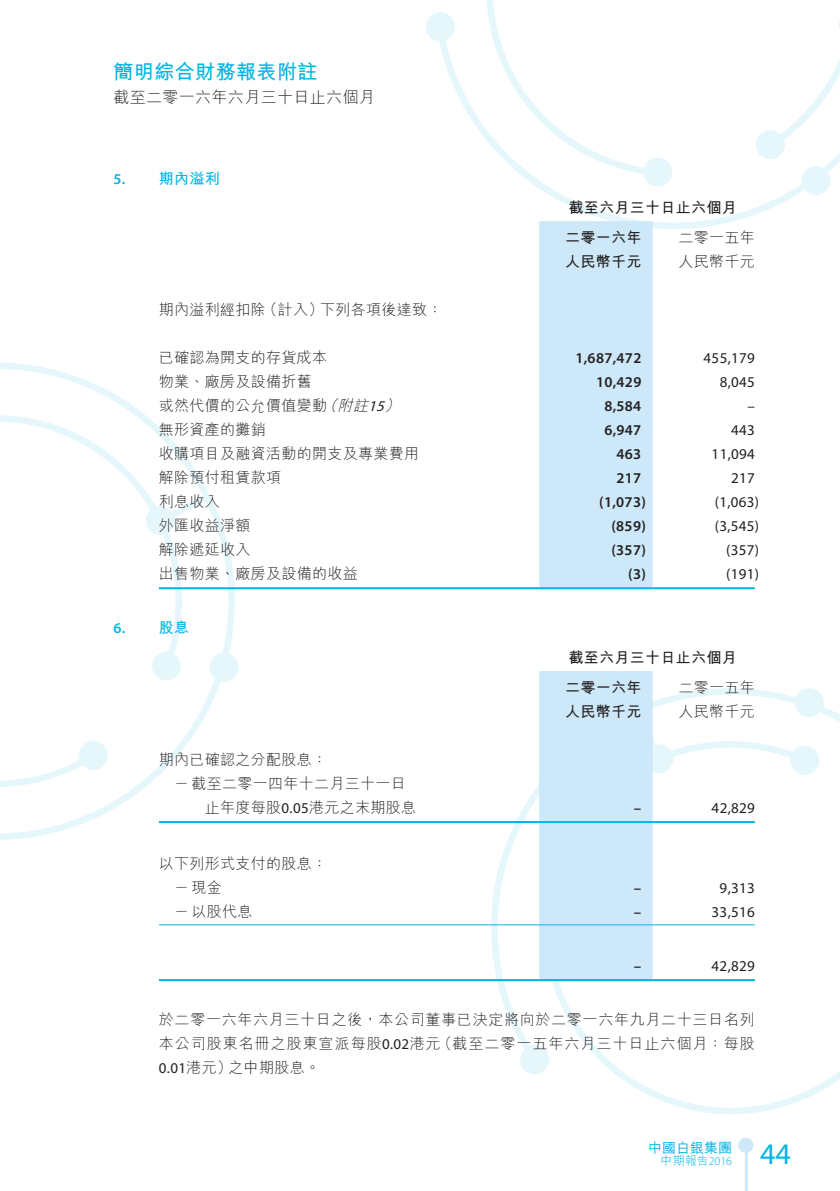
<style>
.page{position:relative;width:840px;height:1191px;background:#fff}
.page>*{position:absolute;margin:0;border:0;box-sizing:border-box;transform-origin:0 0}
.t1{font:30px "Myriad Pro";color:#00b5e6}
.t2{font:700 20px "M Hei HK";letter-spacing:.02em;color:#00b5e6}
.t3{font:300 16px "M Hei HK";letter-spacing:.02em;color:#231f20}
.t4{font:300 15px/24px "M Hei HK";letter-spacing:.02em;color:#231f20}
.t5{font:15px "Myriad Pro";letter-spacing:.02em;color:#231f20}
.t6{font:300 15px/24px "M Hei HK";letter-spacing:.045em;color:#231f20;text-align:right}
.t7{font:600 15px "Myriad Pro";letter-spacing:.02em;color:#231f20}
.t8{font:700 15px "M Hei HK";letter-spacing:.02em;color:#231f20}
.t9{font:300 15px/24px "M Hei HK";letter-spacing:.065em;color:#231f20}
.t10{font:700 15px "M Hei HK";letter-spacing:.02em;color:#00b5e6}
.t11{font:600 15px "Myriad Pro";color:#00b5e6}
.t12{font:italic 300 15px "M Hei HK";color:#231f20}
.t13{font:italic 15px "Myriad Pro";color:#231f20}
.t14{font:500 14px "M Hei HK";color:#00b5e6}
.t15{font:300 12px "M Hei HK";color:#00b5e6}
.s1{font-family:"Myriad Pro";font-weight:400}
.s2{font-family:"M Hei HK";font-weight:300}
.s3{font-family:"Myriad Pro"}
</style>
<div class="page">
<svg style="left:488px;top:686px;width:351px;height:428px"></svg>
<svg style="left:426px;top:0;width:413px;height:244px"></svg>
<svg style="left:738px;top:1138px;width:15px;height:53px"></svg>
<svg style="left:0;top:362px;width:238px;height:478px"></svg>
<div style="left:539px;top:221px;width:113px;height:366px;background:#cde8f8"></div>
<hr style="left:159px;top:587px;width:380px;height:2px;background:#00b5e6">
<hr style="left:539px;top:587px;width:113px;height:2px;background:#00b5e6">
<hr style="left:652px;top:587px;width:102px;height:2px;background:#00b5e6">
<div style="left:539px;top:671px;width:113px;height:308px;background:#cde8f8"></div>
<hr style="left:159px;top:821px;width:380px;height:2px;background:#00b5e6">
<hr style="left:539px;top:821px;width:113px;height:2px;background:#00b5e6">
<hr style="left:652px;top:821px;width:102px;height:2px;background:#00b5e6">
<hr style="left:159px;top:924px;width:380px;height:1px;background:#00b5e6">
<hr style="left:539px;top:924px;width:113px;height:1px;background:#00b5e6">
<hr style="left:652px;top:924px;width:102px;height:1px;background:#00b5e6">
<hr style="left:159px;top:979px;width:380px;height:2px;background:#00b5e6">
<hr style="left:539px;top:979px;width:113px;height:2px;background:#00b5e6">
<hr style="left:652px;top:979px;width:102px;height:2px;background:#00b5e6">
<h2 class="t2" style="left:113px;top:57px;width:205px">簡明綜合財務報表附註</h2>
<p class="t3" style="left:113px;top:86px;width:263px">截至二零一六年六月三十日止六個月</p>
<p class="t11" style="left:113px;top:169px;width:13px">5.</p>
<p class="t11" style="left:113px;top:619px;width:13px">6.</p>
<p class="t10" style="left:159px;top:167px;width:62px">期內溢利</p>
<p class="t8" style="left:568px;top:197px;width:170px">截至六月三十日止六個月</p>
<p class="t4" style="left:678px;top:225px;width:78px">二零一五年</p>
<p class="t8" style="left:564px;top:227px;width:78px">二零一六年</p>
<p class="t8" style="left:564px;top:251px;width:78px">人民幣千元</p>
<p class="t4" style="left:678px;top:249px;width:78px">人民幣千元</p>
<p class="t4" style="left:262px;top:297px;width:62px">（計入）</p>
<p class="t4" style="left:320px;top:297px;width:124px">下列各項後達致：</p>
<p class="t4" style="left:159px;top:297px;width:108px">期內溢利經扣除</p>
<p class="t4" style="left:159px;top:345px;width:170px">已確認為開支的存貨成本</p>
<p class="t7" style="left:575px;top:349px;width:67px">1,687,472</p>
<p class="t5" style="left:703px;top:349px;width:53px">455,179</p>
<p class="t4" style="left:159px;top:369px;width:154px">物業、廠房及設備折舊</p>
<p class="t7" style="left:595px;top:373px;width:47px">10,429</p>
<p class="t5" style="left:719px;top:373px;width:37px">8,045</p>
<p class="t12" style="left:322px;top:395px;width:22px">（</p>
<p class="t12" style="left:384px;top:395px;width:22px">(</p>
<p class="t12" style="left:337px;top:395px;width:37px">附註</p>
<p class="t4" style="left:159px;top:393px;width:170px">或然代價的公允價值變動</p>
<p class="t13" style="left:368px;top:397px;width:22px">15</p>
<p class="t7" style="left:604px;top:397px;width:38px">8,584</p>
<p class="t5" style="left:747px;top:397px;width:9px">–</p>
<p class="t4" style="left:159px;top:417px;width:108px">無形資產的攤銷</p>
<p class="t7" style="left:604px;top:421px;width:38px">6,947</p>
<p class="t5" style="left:730px;top:421px;width:25px">443</p>
<p class="t4" style="left:159px;top:441px;width:262px">收購項目及融資活動的開支及專業費用</p>
<p class="t7" style="left:616px;top:445px;width:26px">463</p>
<p class="t5" style="left:711px;top:445px;width:45px">11,094</p>
<p class="t4" style="left:159px;top:465px;width:124px">解除預付租賃款項</p>
<p class="t7" style="left:616px;top:469px;width:26px">217</p>
<p class="t5" style="left:730px;top:469px;width:25px">217</p>
<p class="t4" style="left:159px;top:489px;width:62px">利息收入</p>
<p class="t7" style="left:599px;top:493px;width:48px">)1,073(</p>
<p class="t5" style="left:714px;top:493px;width:46px">)1,063(</p>
<p class="t4" style="left:159px;top:513px;width:93px">外匯收益淨額</p>
<p class="t7" style="left:611px;top:517px;width:36px">)859(</p>
<p class="t5" style="left:714px;top:517px;width:46px">)3,545(</p>
<p class="t4" style="left:159px;top:537px;width:93px">解除遞延收入</p>
<p class="t7" style="left:611px;top:541px;width:36px">)357(</p>
<p class="t5" style="left:725px;top:541px;width:34px">)357(</p>
<p class="t4" style="left:159px;top:561px;width:200px">出售物業、廠房及設備的收益</p>
<p class="t7" style="left:627px;top:565px;width:19px">(3)</p>
<p class="t5" style="left:725px;top:565px;width:34px">)191(</p>
<p class="t10" style="left:159px;top:617px;width:32px">股息</p>
<p class="t8" style="left:568px;top:646px;width:170px">截至六月三十日止六個月</p>
<p class="t4" style="left:678px;top:675px;width:78px">二零一五年</p>
<p class="t8" style="left:564px;top:676px;width:78px">二零一六年</p>
<p class="t8" style="left:564px;top:700px;width:78px">人民幣千元</p>
<p class="t4" style="left:678px;top:699px;width:78px">人民幣千元</p>
<p class="t4" style="left:174px;top:747px;width:233px;text-indent:-15px">期內已確認之分配股息：<br>－截至二零一四年十二月三十一日</p>
<p class="t4" style="left:205px;top:795px;width:212px">止年度每股<span class="s1">0.05</span>港元之末期股息</p>
<p class="t7" style="left:633px;top:798px;width:9px">–</p>
<p class="t5" style="left:711px;top:799px;width:45px">42,829</p>
<p class="t4" style="left:159px;top:851px;width:170px">以下列形式支付的股息：</p>
<p class="t4" style="left:174px;top:875px;width:49px">－現金</p>
<p class="t7" style="left:633px;top:878px;width:9px">–</p>
<p class="t5" style="left:719px;top:879px;width:37px">9,313</p>
<p class="t4" style="left:174px;top:899px;width:80px">－以股代息</p>
<p class="t7" style="left:633px;top:902px;width:9px">–</p>
<p class="t5" style="left:711px;top:903px;width:45px">33,516</p>
<p class="t7" style="left:633px;top:956px;width:9px">–</p>
<p class="t5" style="left:711px;top:957px;width:45px">42,829</p>
<p class="t6" style="left:159px;top:1007px;width:597px">於二零一六年六月三十日之後，本公司董事已決定將向於二零一六年九月二十三日名列（截至二零一五年六月三十日止六個月：每股</p>
<p class="t9" style="left:228px;top:1031px;width:213px;text-indent:-70px">本公司股東名冊之股東宣派每股<span class="s1">0.02</span>港元之中期股息。</p>
<p class="t5" style="left:159px;top:1059px;width:75px">0.01<span class="s2">港元）</span></p>
<p class="t14" style="left:647px;top:1137px;width:85px">中國白銀集團</p>
<p class="t15" style="left:660px;top:1152px;width:73px">中期報告<span class="s3">2016</span></p>
<h1 class="t1" style="left:759px;top:1135px;width:32px">44</h1>
</div>
